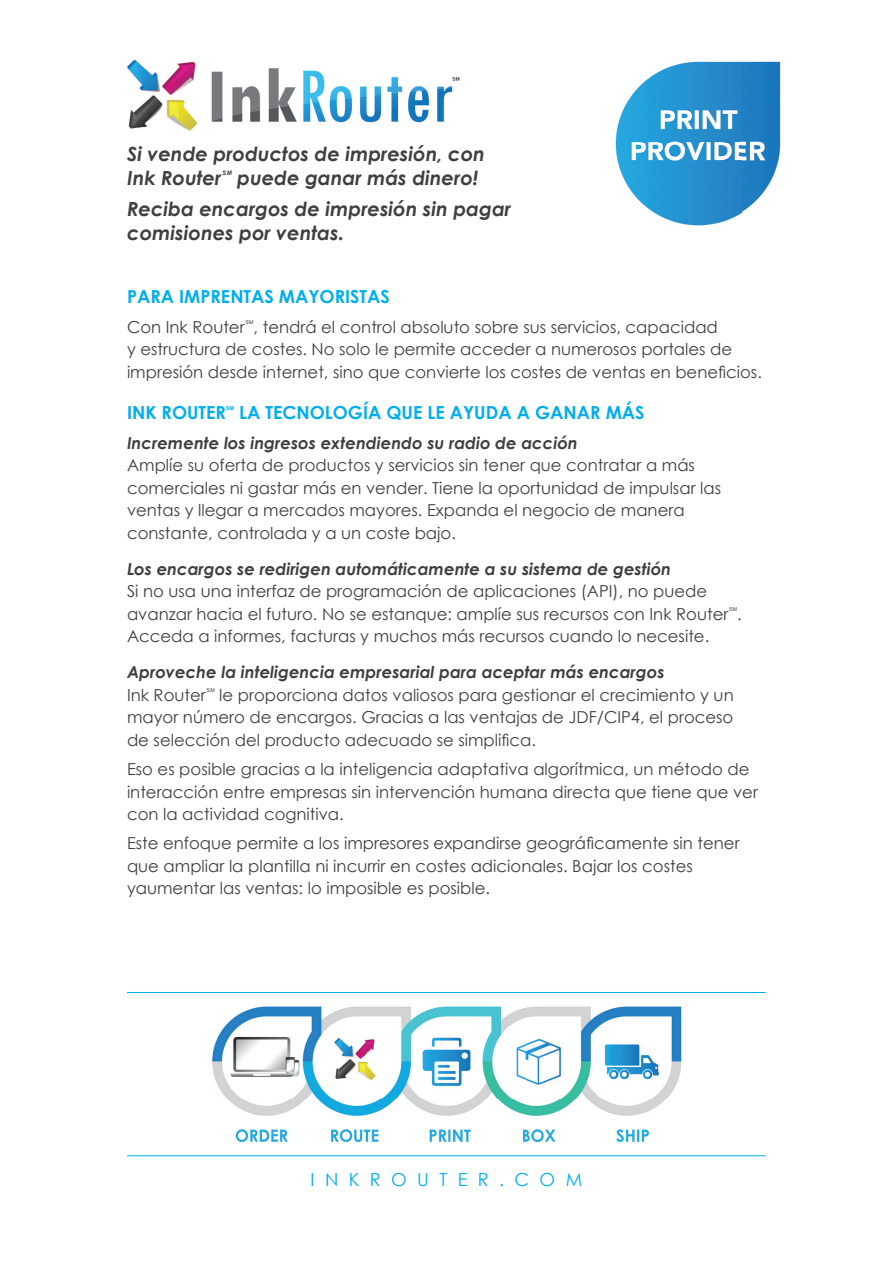
<style>
.page{position:relative;width:893px;height:1263px;background:#fff}
.page>*{position:absolute;margin:0;border:0;box-sizing:border-box;transform-origin:0 0}
.t1{font:italic 700 19.5px/24px "Century Gothic";color:#403f3f}
.t2{font:700 18px "Century Gothic";color:#00aeef}
.t3{font:18px "Century Gothic";letter-spacing:.58em;color:#00aeef}
.t4{font:16.5px/22.5px "Century Gothic";color:#403f3f}
.t5{font:italic 700 16.5px "Century Gothic";color:#403f3f}
.t6{font:italic 700 6.15px "Arial";color:#403f3f}
.t7{font:5.25px "Arial";color:#403f3f}
.t8{font:700 5.25px "Arial";color:#00aeef}
</style>
<div class="page">
<img style="left:127px;top:59px;width:333px;height:72px">
<img style="left:615px;top:61px;width:166px;height:165px">
<hr style="left:127px;top:1155px;width:639px;height:1px;background:#00aeef">
<hr style="left:127px;top:992px;width:639px;height:1px;background:#00aeef">
<img style="left:212px;top:1006px;width:470px;height:137px">
<p class="t1" style="left:127px;top:141px;width:359px">Si vende productos de impresión, con<br>Ink Router</p>
<p class="t1" style="left:127px;top:161px;width:385px;line-height:30.8px;text-indent:110px">puede ganar más dinero!<br>Reciba encargos de impresión sin pagar</p>
<p class="t1" style="left:127px;top:220px;width:218px">comisiones por ventas.</p>
<p class="t6" style="left:222px;top:169px;width:11px">SM</p>
<p class="t2" style="left:127px;top:283px;width:264px">PARA IMPRENTAS MAYORISTAS</p>
<p class="t4" style="left:127px;top:315px;width:119px">Con Ink Router</p>
<p class="t7" style="left:245px;top:318px;width:10px">SM</p>
<p class="t4" style="left:127px;top:315px;width:636px;text-indent:127px">, tendrá el control absoluto sobre sus servicios, capacidad<br>y estructura de costes. No solo le permite acceder a numerosos portales de impresión desde internet, sino que convierte los costes de ventas en beneficios.</p>
<p class="t2" style="left:127px;top:399px;width:100px">INK ROUTER</p>
<p class="t8" style="left:226px;top:404px;width:10px">SM</p>
<p class="t2" style="left:239px;top:399px;width:407px">LA TECNOLOGÍA QUE LE AYUDA A GANAR MÁS</p>
<p class="t5" style="left:127px;top:430px;width:452px">Incremente los ingresos extendiendo su radio de acción</p>
<p class="t4" style="left:127px;top:454px;width:596px">Amplíe su oferta de productos y servicios sin tener que contratar a más comerciales ni gastar más en vender. Tiene la oportunidad de impulsar las ventas y llegar a mercados mayores. Expanda el negocio de manera constante, controlada y a un coste bajo.</p>
<p class="t5" style="left:127px;top:556px;width:546px">Los encargos se redirigen automáticamente a su sistema de gestión</p>
<p class="t4" style="left:127px;top:580px;width:603px">Si no usa una interfaz de programación de aplicaciones (API), no puede avanzar hacia el futuro. No se estanque: amplíe sus recursos con Ink Router</p>
<p class="t7" style="left:729px;top:605px;width:10px">SM</p>
<p class="t4" style="left:737px;top:602px;width:6px">.</p>
<p class="t4" style="left:127px;top:625px;width:584px">Acceda a informes, facturas y muchos más recursos cuando lo necesite.</p>
<p class="t5" style="left:127px;top:660px;width:539px">Aproveche la inteligencia empresarial para aceptar más encargos</p>
<p class="t4" style="left:127px;top:683px;width:80px">Ink Router</p>
<p class="t7" style="left:207px;top:686px;width:10px">SM</p>
<p class="t4" style="left:127px;top:683px;width:608px;text-align:justify;text-indent:92px">le proporciona datos valiosos para gestionar el crecimiento y un mayor número de encargos. Gracias a las ventajas de JDF/CIP4, el proceso de selección del producto adecuado se simplifica.</p>
<p class="t4" style="left:127px;top:757px;width:632px">Eso es posible gracias a la inteligencia adaptativa algorítmica, un método de interacción entre empresas sin intervención humana directa que tiene que ver con la actividad cognitiva.</p>
<p class="t4" style="left:127px;top:832px;width:614px">Este enfoque permite a los impresores expandirse geográficamente sin tener que ampliar la plantilla ni incurrir en costes adicionales. Bajar los costes yaumentar las ventas: lo imposible es posible.</p>
<p class="t3" style="left:310px;top:1167px;width:273px">INKROUTER.COM</p>
</div>
